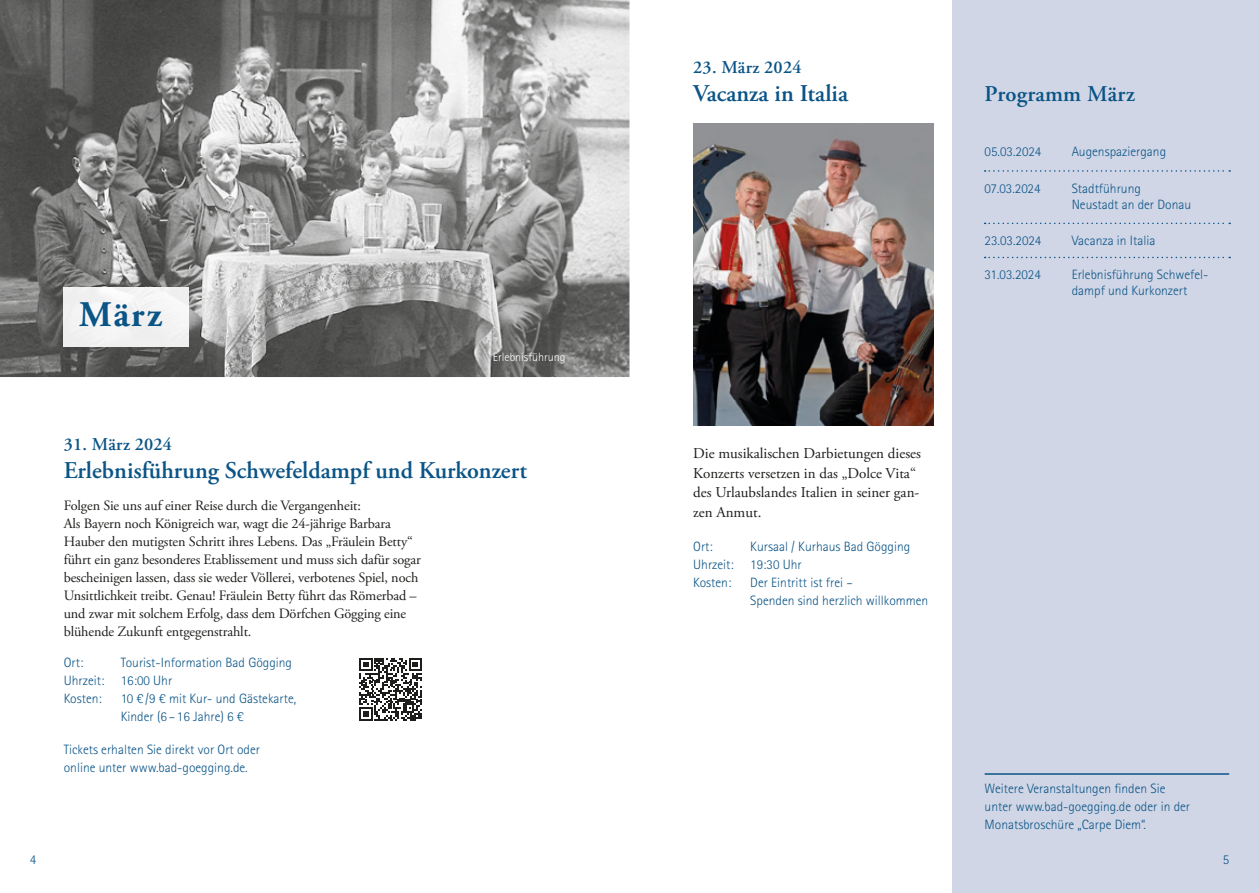
<style>
.page{position:relative;width:1259px;height:893px;background:#fff}
.page>*{position:absolute;margin:0;border:0;box-sizing:border-box;transform-origin:0 0}
.t1{font:700 36px "Adobe Garamond Pro";color:#0b5486}
.t2{font:600 24px "Adobe Garamond Pro";color:#0b5486}
.t3{font:600 22.5px "Adobe Garamond Pro";letter-spacing:.01em;color:#0b5486}
.t4{font:600 18px "Adobe Garamond Pro";letter-spacing:.01em;color:#0b5486}
.t5{font:15px/19.5px "Adobe Garamond Pro";color:#1d1d1b}
.t6{font:14.25px/18px "Adobe Garamond Pro";letter-spacing:-.01em;color:#1d1d1b}
.t7{font:300 13.5px/18px "Rotis Sans Serif Std";color:#0b5486}
.t8{font:300 12px "Rotis Sans Serif Std";color:#fff}
</style>
<div class="page">
<img style="left:693px;top:123px;width:240px;height:302px">
<div style="left:952px;top:0;width:307px;height:893px;background:#d0d6e6"></div>
<svg style="left:984px;top:170px;width:246px;height:2px"></svg>
<svg style="left:984px;top:223px;width:246px;height:1px"></svg>
<svg style="left:984px;top:257px;width:246px;height:1px"></svg>
<hr style="left:984px;top:773px;width:245px;height:2px;background:#0b5486">
<img style="left:0;top:0;width:629px;height:377px">
<div style="left:64px;top:287px;width:124px;height:59px;background:#f2f2f2"></div>
<svg style="left:359px;top:720px;width:57px;height:1px"></svg>
<svg style="left:359px;top:658px;width:63px;height:62px"></svg>
<h1 class="t1" style="left:79px;top:294px;width:84px">März</h1>
<p class="t8" style="left:493px;top:350px;width:74px">Erlebnisführung</p>
<h3 class="t4" style="left:64px;top:434px;width:110px">31. März 2024</h3>
<h2 class="t2" style="left:64px;top:457px;width:465px">Erlebnisführung Schwefeldampf und Kurkonzert</h2>
<p class="t6" style="left:64px;top:497px;width:358px">Folgen Sie uns auf einer Reise durch die Vergangenheit:<br>Als Bayern noch Königreich war, wagt die 24-jährige Barbara Hauber den mutigsten Schritt ihres Lebens. Das „Fräulein Betty“ führt ein ganz besonderes Etablissement und muss sich dafür sogar bescheinigen lassen, dass sie weder Völlerei, verbotenes Spiel, noch Unsittlichkeit treibt. Genau! Fräulein Betty führt das Römerbad – und zwar mit solchem Erfolg, dass dem Dörfchen Gögging eine blühende Zukunft entgegenstrahlt.</p>
<p class="t7" style="left:64px;top:653px;width:21px">Ort:</p>
<p class="t7" style="left:64px;top:653px;width:230px;text-indent:57px">Tourist-Information Bad Gögging<br>Uhrzeit: 16:00 Uhr<br>Kosten:</p>
<p class="t7" style="left:121px;top:689px;width:177px">10 € /9 € mit Kur- und Gästekarte,<br>Kinder (6 – 16 Jahre) 6 €</p>
<p class="t7" style="left:64px;top:740px;width:198px">Tickets erhalten Sie direkt vor Ort oder online unter www.bad-goegging.de.</p>
<p class="t7" style="left:30px;top:850px;width:8px">4</p>
<h3 class="t4" style="left:693px;top:57px;width:110px">23. März 2024</h3>
<h2 class="t2" style="left:693px;top:80px;width:156px">Vacanza in Italia</h2>
<h3 class="t3" style="left:984px;top:81px;width:152px">Programm März</h3>
<h3 class="t3" style="left:1107px;top:81px;width:42px">onat</h3>
<p class="t7" style="left:984px;top:143px;width:58px">05.03.2024</p>
<p class="t7" style="left:1071px;top:143px;width:96px">Augenspaziergang</p>
<p class="t7" style="left:984px;top:179px;width:57px">07.03.2024</p>
<p class="t7" style="left:1071px;top:180px;width:121px;line-height:16.2px">Stadtführung<br>Neustadt an der Donau</p>
<p class="t7" style="left:984px;top:232px;width:58px">23.03.2024</p>
<p class="t7" style="left:1071px;top:232px;width:85px">Vacanza in Italia</p>
<p class="t7" style="left:984px;top:266px;width:58px">31.03.2024</p>
<p class="t7" style="left:1071px;top:267px;width:138px;line-height:16.2px">Erlebnisführung Schwefel&shy;dampf und Kurkonzert</p>
<p class="t5" style="left:693px;top:444px;width:229px">Die musikalischen Darbietungen dieses<br>Konzerts versetzen in das „Dolce Vita“ des Urlaubslandes Italien in seiner gan&shy;zen Anmut.</p>
<p class="t7" style="left:693px;top:537px;width:21px">Ort:</p>
<p class="t7" style="left:693px;top:537px;width:218px;text-indent:57px">Kursaal / Kurhaus Bad Gögging<br>Uhrzeit: 19:30 Uhr<br>Kosten:</p>
<p class="t7" style="left:750px;top:573px;width:179px">Der Eintritt ist frei –<br>Spenden sind herzlich willkommen</p>
<p class="t7" style="left:984px;top:780px;width:207px">Weitere Veranstaltungen nden Sie unter www.bad-goegging.de oder in der<br>Monatsbroschüre „Carpe Diem“.</p>
<p class="t7" style="left:1222px;top:850px;width:8px">5</p>
</div>
